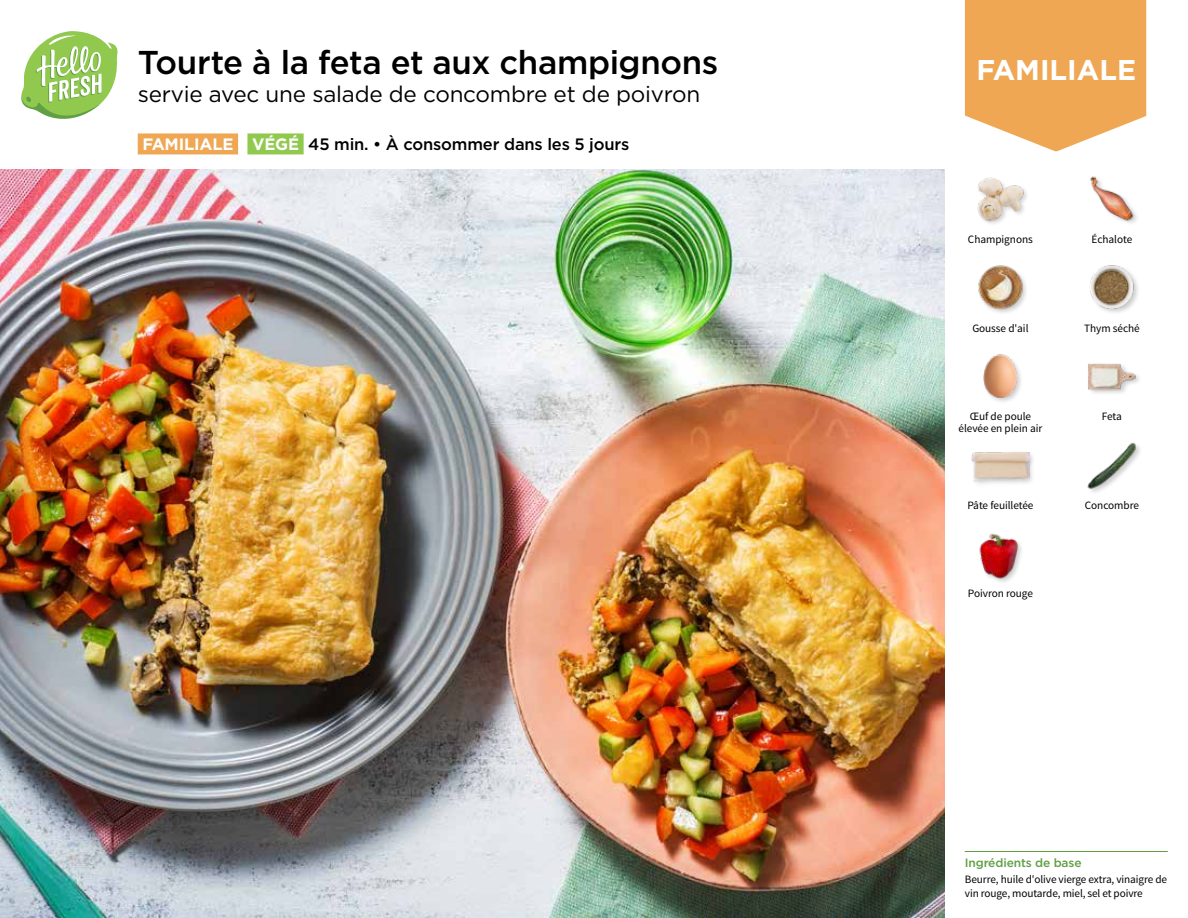
<style>
.page{position:relative;width:1188px;height:918px;background:#fff}
.page>*{position:absolute;margin:0;border:0;box-sizing:border-box;transform-origin:0 0}
.t1{font:500 33px "Gotham";letter-spacing:-.01em;color:#000}
.t2{font:700 28.5px "Gotham";color:#fff}
.t3{font:22.5px "Gotham";letter-spacing:-.01em;color:#000}
.t4{font:500 16.5px "Gotham";letter-spacing:-.01em;color:#000}
.t5{font:500 12px "Gotham";letter-spacing:-.01em;color:#609f43}
.t6{font:11.25px/14.4px "Source Sans Pro";letter-spacing:-.01em;color:#000}
.s1{font-weight:700;color:#fff}
</style>
<div class="page">
<hr style="left:965px;top:851px;width:203px;height:1px;background:#609f43">
<div style="left:138px;top:133px;width:100px;height:21px;background:#efa753"></div>
<div style="left:247px;top:133px;width:57px;height:21px;background:#91c84e"></div>
<svg style="left:21px;top:31px;width:97px;height:88px"></svg>
<img style="left:0;top:170px;width:945px;height:748px">
<img style="left:1112px;top:215px;width:25px;height:8px">
<img style="left:979px;top:215px;width:26px;height:9px">
<img style="left:1090px;top:265px;width:48px;height:48px">
<img style="left:978px;top:265px;width:48px;height:48px">
<div style="left:1088px;top:362px;width:54px;height:34px;background:#000;opacity:.2"></div>
<img style="left:1088px;top:362px;width:48px;height:34px">
<img style="left:983px;top:354px;width:38px;height:48px">
<img style="left:1087px;top:442px;width:53px;height:50px">
<div style="left:971px;top:450px;width:65px;height:39px;background:#000;opacity:.2"></div>
<img style="left:972px;top:450px;width:57px;height:39px">
<img style="left:979px;top:533px;width:42px;height:49px">
<svg style="left:913px;top:0;width:234px;height:215px"></svg>
<h1 class="t1" style="left:138px;top:41px;width:582px">Tourte à la feta et aux champignons</h1>
<h3 class="t3" style="left:138px;top:80px;width:564px">servie avec une salade de concombre et de poivron</h3>
<h3 class="t4" style="left:142px;top:133px;width:489px"><span class="s1">FAMILIALE VÉGÉ</span> 45 min. • À consommer dans les 5 jours</h3>
<h2 class="t2" style="left:976px;top:51px;width:161px">FAMILIALE</h2>
<p class="t6" style="left:968px;top:232px;width:66px">Champignons</p>
<p class="t6" style="left:1092px;top:232px;width:42px">Échalote</p>
<p class="t6" style="left:972px;top:321px;width:58px">Gousse d'ail</p>
<p class="t6" style="left:1084px;top:321px;width:57px">Thym séché</p>
<p class="t6" style="left:970px;top:409px;width:63px">Œuf de poule</p>
<p class="t6" style="left:1102px;top:410px;width:22px">Feta</p>
<p class="t6" style="left:958px;top:421px;width:85px">élevée en plein air</p>
<p class="t6" style="left:967px;top:498px;width:68px">Pâte feuilletée</p>
<p class="t6" style="left:1085px;top:498px;width:56px">Concombre</p>
<p class="t6" style="left:968px;top:587px;width:67px">Poivron rouge</p>
<p class="t5" style="left:965px;top:854px;width:118px">Ingrédients de base</p>
<p class="t6" style="left:965px;top:872px;width:204px">Beurre, huile d'olive vierge extra, vinaigre de vin rouge, moutarde, miel, sel et poivre</p>
</div>
